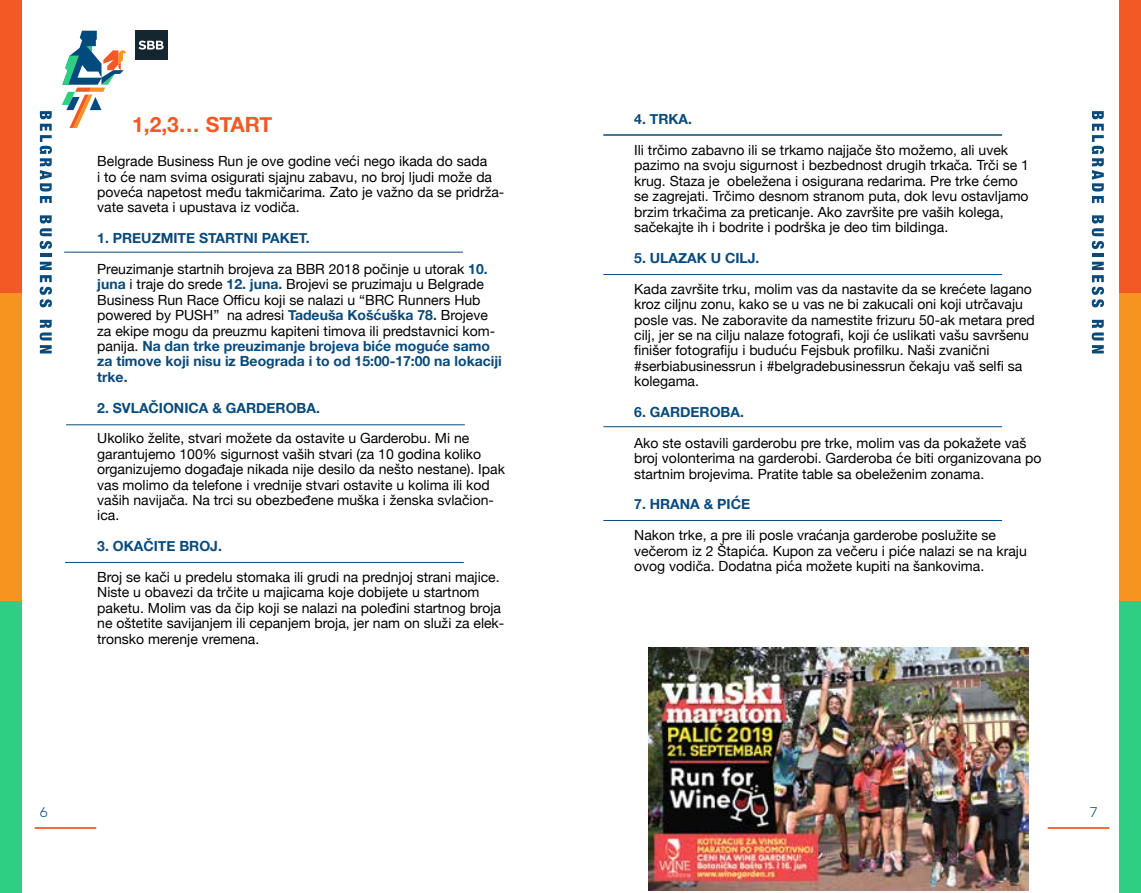
<style>
.page{position:relative;width:1141px;height:893px;background:#fff}
.page>*{position:absolute;margin:0;border:0;box-sizing:border-box;transform-origin:0 0}
.t1{font:700 21px "Helvetica Neue";letter-spacing:-.01em;color:#f25924}
.t2{font:14px/15.4px "Helvetica Neue";color:#000}
.t3{font:700 14px "Helvetica Neue";color:#094a7b}
.t4{font:300 14px "Mark Pro";color:#094a7b}
.s1{font-weight:700;color:#094a7b}
</style>
<div class="page">
<div style="left:0;top:600px;width:22px;height:293px;background:#2ecf82"></div>
<div style="left:0;top:293px;width:22px;height:307px;background:#f7941f"></div>
<div style="left:0;top:0;width:22px;height:293px;background:#f25924"></div>
<div style="left:1119px;top:600px;width:22px;height:293px;background:#2ecf82"></div>
<div style="left:1119px;top:293px;width:22px;height:307px;background:#f7941f"></div>
<div style="left:1119px;top:0;width:22px;height:293px;background:#f25924"></div>
<svg style="left:40px;top:111px;width:12px;height:92px"></svg>
<svg style="left:40px;top:215px;width:12px;height:92px"></svg>
<svg style="left:40px;top:320px;width:12px;height:33px"></svg>
<svg style="left:1092px;top:111px;width:12px;height:92px"></svg>
<svg style="left:1092px;top:215px;width:12px;height:92px"></svg>
<svg style="left:1092px;top:320px;width:12px;height:33px"></svg>
<hr style="left:35px;top:827px;width:61px;height:2px;background:#f25924">
<hr style="left:1048px;top:827px;width:61px;height:2px;background:#f25924">
<svg style="left:62px;top:31px;width:64px;height:97px"></svg>
<div style="left:135px;top:30px;width:32px;height:29px;background:#142630"></div>
<svg style="left:138px;top:41px;width:26px;height:9px"></svg>
<hr style="left:64px;top:252px;width:399px;height:1px;background:#094a7b">
<hr style="left:66px;top:424px;width:399px;height:1px;background:#094a7b">
<hr style="left:65px;top:562px;width:399px;height:1px;background:#094a7b">
<hr style="left:603px;top:274px;width:399px;height:1px;background:#094a7b">
<hr style="left:603px;top:426px;width:399px;height:1px;background:#094a7b">
<hr style="left:603px;top:520px;width:399px;height:1px;background:#094a7b">
<hr style="left:603px;top:135px;width:399px;height:1px;background:#094a7b">
<img style="left:648px;top:647px;width:381px;height:243px">
<h1 class="t1" style="left:132px;top:108px;width:142px">1,2,3… START</h1>
<p class="t2" style="left:97px;top:154px;width:409px">Belgrade Business Run je ove godine veći nego ikada do sada<br>i to će nam svima osigurati sjajnu zabavu, no broj ljudi može da poveća napetost među takmičarima. Zato je važno da se pridrža&shy;vate saveta i upustava iz vodiča.</p>
<p class="t3" style="left:97px;top:227px;width:214px">1. PREUZMITE STARTNI PAKET.</p>
<p class="t2" style="left:97px;top:262px;width:406px">Preuzimanje startnih brojeva za BBR 2018 počinje u utorak <span class="s1">10. juna</span> i traje do srede <span class="s1">12. juna.</span> Brojevi se pruzimaju u Belgrade Business Run Race Officu koji se nalazi u “BRC Runners Hub powered by PUSH” na adresi <span class="s1">Tadeuša Košćuška 78.</span> Brojeve za ekipe mogu da preuzmu kapiteni timova ili predstavnici kom&shy;panija. <span class="s1">Na dan trke preuzimanje brojeva biće moguće samo za timove koji nisu iz Beograda i to od 15:00-17:00 na lokaciji trke.</span></p>
<p class="t3" style="left:97px;top:397px;width:224px">2. SVLAČIONICA &amp; GARDEROBA.</p>
<p class="t2" style="left:97px;top:431px;width:409px">Ukoliko želite, stvari možete da ostavite u Garderobu. Mi ne garantujemo 100% sigurnost vaših stvari (za 10 godina koliko organizujemo događaje nikada nije desilo da nešto nestane). Ipak vas molimo da telefone i vrednije stvari ostavite u kolima ili kod vaših navijača. Na trci su obezbeđene muška i ženska svlačion&shy;ica.</p>
<p class="t3" style="left:97px;top:535px;width:126px">3. OKAČITE BROJ.</p>
<p class="t2" style="left:97px;top:570px;width:409px">Broj se kači u predelu stomaka ili grudi na prednjoj strani majice.<br>Niste u obavezi da trčite u majicama koje dobijete u startnom paketu. Molim vas da čip koji se nalazi na poleđini startnog broja ne oštetite savijanjem ili cepanjem broja, jer nam on služi za elek&shy;tronsko merenje vremena.</p>
<p class="t3" style="left:634px;top:108px;width:59px">4. TRKA.</p>
<p class="t2" style="left:634px;top:143px;width:396px">Ili trčimo zabavno ili se trkamo najjače što možemo, ali uvek pazimo na svoju sigurnost i bezbednost drugih trkača. Trči se 1 krug. Staza je obeležena i osigurana redarima. Pre trke ćemo se zagrejati. Trčimo desnom stranom puta, dok levu ostavljamo brzim trkačima za preticanje. Ako završite pre vaših kolega, sačekajte ih i bodrite i podrška je deo tim bildinga.</p>
<p class="t3" style="left:634px;top:247px;width:127px">5. ULAZAK U CILJ.</p>
<p class="t2" style="left:634px;top:282px;width:402px">Kada završite trku, molim vas da nastavite da se krećete lagano kroz ciljnu zonu, kako se u vas ne bi zakucali oni koji utrčavaju posle vas. Ne zaboravite da namestite frizuru 50-ak metara pred cilj, jer se na cilju nalaze fotografi, koji će uslikati vašu savršenu finišer fotografiju i buduću Fejsbuk profilku. Naši zvanični #serbiabusinessrun i #belgradebusinessrun čekaju vaš selfi sa kolegama.</p>
<p class="t3" style="left:634px;top:401px;width:111px">6. GARDEROBA.</p>
<p class="t2" style="left:634px;top:436px;width:409px">Ako ste ostavili garderobu pre trke, molim vas da pokažete vaš broj volonterima na garderobi. Garderoba će biti organizovana po startnim brojevima. Pratite table sa obeleženim zonama.</p>
<p class="t3" style="left:634px;top:493px;width:117px">7. HRANA &amp; PIĆE</p>
<p class="t2" style="left:634px;top:528px;width:394px">Nakon trke, a pre ili posle vraćanja garderobe poslužite se večerom iz 2 Štapića. Kupon za večeru i piće nalazi se na kraju ovog vodiča. Dodatna pića možete kupiti na šankovima.</p>
<p class="t4" style="left:40px;top:802px;width:10px">6</p>
<p class="t4" style="left:1090px;top:802px;width:9px">7</p>
</div>
